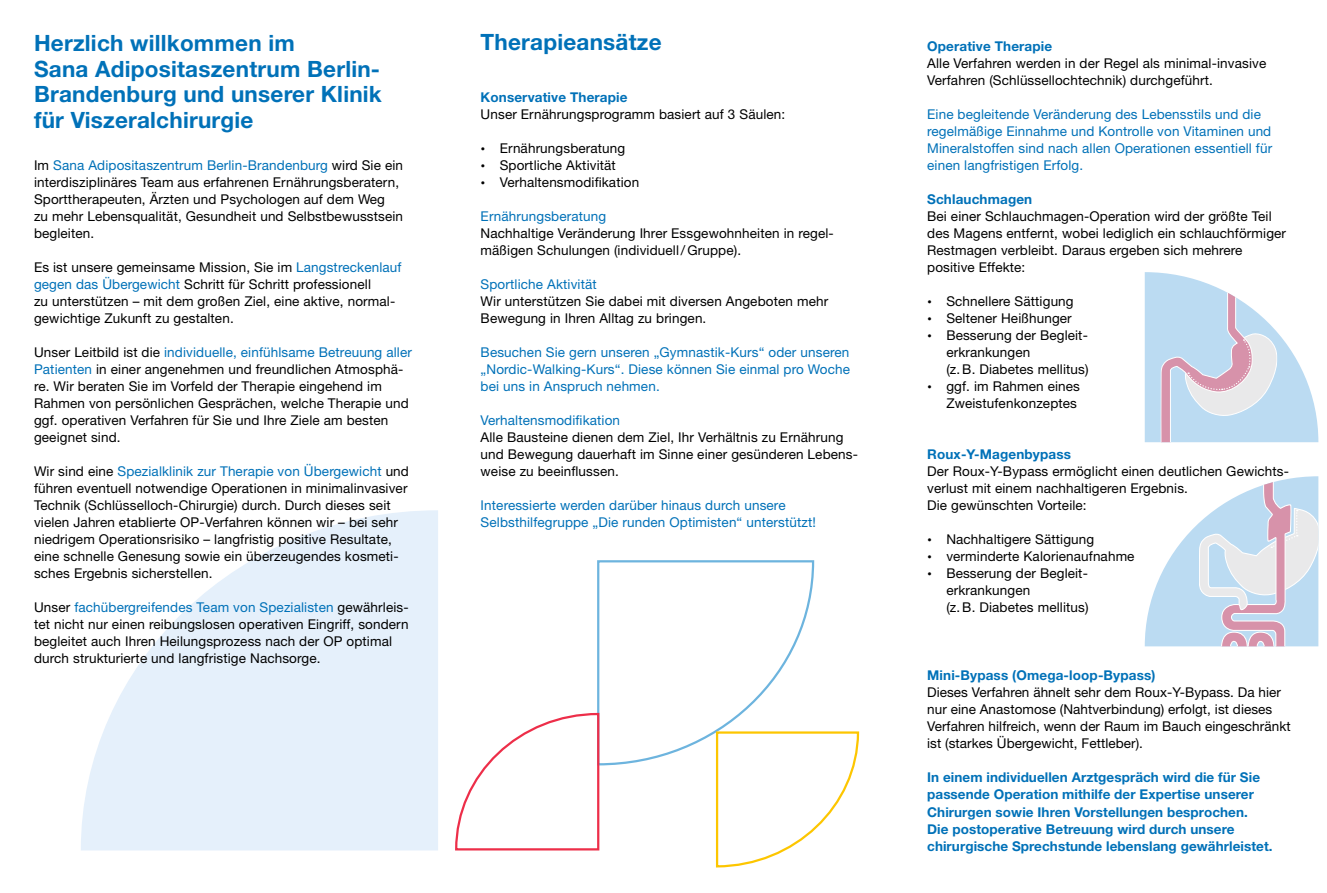
<style>
.page{position:relative;width:1327px;height:893px;background:#fff}
.page>*{position:absolute;margin:0;border:0;box-sizing:border-box;transform-origin:0 0}
.t1{font:700 22.5px/25.5px "Helvetica Neue LT Pro";letter-spacing:.01em;color:#0071b8}
.t2{font:13.5px/17px "Helvetica Neue LT Pro";letter-spacing:.01em;color:#000}
.t3{font:13.5px/17px "Helvetica Neue LT Pro";letter-spacing:.01em;color:#0071b8}
.t4{font:700 13.5px/17px "Helvetica Neue LT Pro";letter-spacing:.005em;color:#0071b8}
.s1{color:#0071b8}
.s2{font-weight:700;font-size:18px}
</style>
<div class="page">
<svg style="left:1144px;top:476px;width:174px;height:170px"></svg>
<svg style="left:1144px;top:272px;width:174px;height:170px"></svg>
<svg style="left:81px;top:510px;width:357px;height:340px;fill:#e5f0fb"></svg>
<svg style="left:455px;top:560px;width:405px;height:308px"></svg>
<h1 class="t1" style="left:34px;top:30px;width:349px">Herzlich willkommen im<br>Sana Adipositaszentrum Berlin-<br>Brandenburg und unserer Klinik für Viszeralchirurgie</h1>
<p class="t2" style="left:34px;top:156px;width:371px">Im <span class="s1">Sana Adipositaszentrum Berlin-Brandenburg</span> wird Sie ein interdisziplinäres Team aus erfahrenen Ernährungsberatern, Sporttherapeuten, Ärzten und Psychologen auf dem Weg<br>zu mehr Lebensqualität, Gesundheit und Selbstbewusstsein begleiten.</p>
<p class="t2" style="left:34px;top:259px;width:369px">Es ist unsere gemeinsame Mission, Sie im <span class="s1">Langstreckenlauf gegen das Übergewicht</span> Schritt für Schritt professionell<br>zu unterstützen – mit dem großen Ziel, eine aktive, normal&shy;gewichtige Zukunft zu gestalten.</p>
<p class="t2" style="left:34px;top:344px;width:379px">Unser Leitbild ist die <span class="s1">individuelle, einfühlsame Betreuung aller Patienten</span> in einer angenehmen und freundlichen Atmosphä&shy;re. Wir beraten Sie im Vorfeld der Therapie eingehend im Rahmen von persönlichen Gesprächen, welche Therapie und ggf. operativen Verfahren für Sie und Ihre Ziele am besten geeignet sind.</p>
<p class="t2" style="left:34px;top:463px;width:376px">Wir sind eine <span class="s1">Spezialklinik zur Therapie von Übergewicht</span> und führen eventuell notwendige Operationen in minimalinvasiver Technik (Schlüsselloch-Chirurgie) durch. Durch dieses seit vielen Jahren etablierte OP-Verfahren können wir – bei sehr niedrigem Operationsrisiko – langfristig positive Resultate, eine schnelle Genesung sowie ein überzeugendes kosmeti&shy;sches Ergebnis sicherstellen.</p>
<p class="t2" style="left:34px;top:599px;width:376px">Unser <span class="s1">fachübergreifendes Team von Spezialisten</span> gewährleis&shy;tet nicht nur einen reibungslosen operativen Eingriff, sondern begleitet auch Ihren Heilungsprozess nach der OP optimal durch strukturierte und langfristige Nachsorge.</p>
<h1 class="t1" style="left:480px;top:29px;width:183px">Therapieansätze</h1>
<p class="t4" style="left:480px;top:88px;width:148px">Konservative Therapie</p>
<p class="t2" style="left:480px;top:105px;width:306px">Unser Ernährungsprogramm basiert auf 3 Säulen:</p>
<p class="t2" style="left:480px;top:139px;width:160px"><span class="s2">·</span> Ernährungsberatung<br><span class="s2">·</span> Sportliche Aktivität<br><span class="s2">·</span> Verhaltensmodifikation</p>
<p class="t3" style="left:480px;top:208px;width:127px">Ernährungsberatung</p>
<p class="t2" style="left:480px;top:225px;width:353px">Nachhaltige Veränderung Ihrer Essgewohnheiten in regel&shy;mäßigen Schulungen (individuell/Gruppe).</p>
<p class="t3" style="left:480px;top:276px;width:118px">Sportliche Aktivität</p>
<p class="t2" style="left:480px;top:293px;width:349px">Wir unterstützen Sie dabei mit diversen Angeboten mehr<br>Bewegung in Ihren Alltag zu bringen.</p>
<p class="t3" style="left:480px;top:344px;width:371px;text-align:justify">Besuchen Sie gern unseren „Gymnastik-Kurs“ oder unseren „Nordic-Walking-Kurs“. Diese können Sie einmal pro Woche bei uns in Anspruch nehmen.</p>
<p class="t3" style="left:480px;top:412px;width:141px">Verhaltensmodifikation</p>
<p class="t2" style="left:480px;top:429px;width:379px">Alle Bausteine dienen dem Ziel, Ihr Verhältnis zu Ernährung und Bewegung dauerhaft im Sinne einer gesünderen Lebens&shy;weise zu beeinflussen.</p>
<p class="t3" style="left:480px;top:497px;width:337px">Interessierte werden darüber hinaus durch unsere<br>Selbsthilfegruppe „Die runden Optimisten“ unterstützt!</p>
<p class="t4" style="left:927px;top:37px;width:127px">Operative Therapie</p>
<p class="t2" style="left:927px;top:54px;width:341px">Alle Verfahren werden in der Regel als minimal-invasive<br>Verfahren (Schlüssellochtechnik) durchgeführt.</p>
<p class="t3" style="left:927px;top:106px;width:346px">Eine begleitende Veränderung des Lebensstils und die regelmäßige Einnahme und Kontrolle von Vitaminen und Mineralstoffen sind nach allen Operationen essentiell für einen langfristigen Erfolg.</p>
<p class="t4" style="left:927px;top:191px;width:107px">Schlauchmagen</p>
<p class="t2" style="left:927px;top:208px;width:360px">Bei einer Schlauchmagen-Operation wird der größte Teil des Magens entfernt, wobei lediglich ein schlauchförmiger Restmagen verbleibt. Daraus ergeben sich mehrere positive Effekte:</p>
<p class="t2" style="left:927px;top:293px;width:148px"><span class="s2">·</span> Schnellere Sättigung</p>
<p class="t2" style="left:927px;top:310px;width:146px"><span class="s2">·</span> Seltener Heißhunger</p>
<p class="t2" style="left:927px;top:327px;width:162px"><span class="s2">·</span> Besserung der Begleit-</p>
<p class="t2" style="left:946px;top:344px;width:86px">erkrankungen</p>
<p class="t2" style="left:946px;top:361px;width:144px">(z.B. Diabetes mellitus)</p>
<p class="t2" style="left:927px;top:378px;width:154px"><span class="s2">·</span> ggf. im Rahmen eines</p>
<p class="t2" style="left:946px;top:395px;width:132px">Zweistufenkonzeptes</p>
<p class="t4" style="left:927px;top:446px;width:145px">Roux-Y-Magenbypass</p>
<p class="t2" style="left:927px;top:463px;width:363px">Der Roux-Y-Bypass ermöglicht einen deutlichen Gewichts&shy;verlust mit einem nachhaltigeren Ergebnis.<br>Die gewünschten Vorteile:</p>
<p class="t2" style="left:927px;top:531px;width:169px"><span class="s2">·</span> Nachhaltigere Sättigung</p>
<p class="t2" style="left:927px;top:548px;width:209px"><span class="s2">·</span> verminderte Kalorienaufnahme</p>
<p class="t2" style="left:927px;top:565px;width:162px"><span class="s2">·</span> Besserung der Begleit-</p>
<p class="t2" style="left:946px;top:582px;width:86px">erkrankungen</p>
<p class="t2" style="left:946px;top:599px;width:144px">(z.B. Diabetes mellitus)</p>
<p class="t4" style="left:927px;top:667px;width:230px">Mini-Bypass (Omega-loop-Bypass)</p>
<p class="t2" style="left:927px;top:684px;width:365px">Dieses Verfahren ähnelt sehr dem Roux-Y-Bypass. Da hier nur eine Anastomose (Nahtverbindung) erfolgt, ist dieses Verfahren hilfreich, wenn der Raum im Bauch eingeschränkt ist (starkes Übergewicht, Fettleber).</p>
<p class="t4" style="left:927px;top:769px;width:347px">In einem individuellen Arztgespräch wird die für Sie passende Operation mithilfe der Expertise unserer Chirurgen sowie Ihren Vorstellungen besprochen.<br>Die postoperative Betreuung wird durch unsere chirurgische Sprechstunde lebenslang gewährleistet.</p>
</div>
